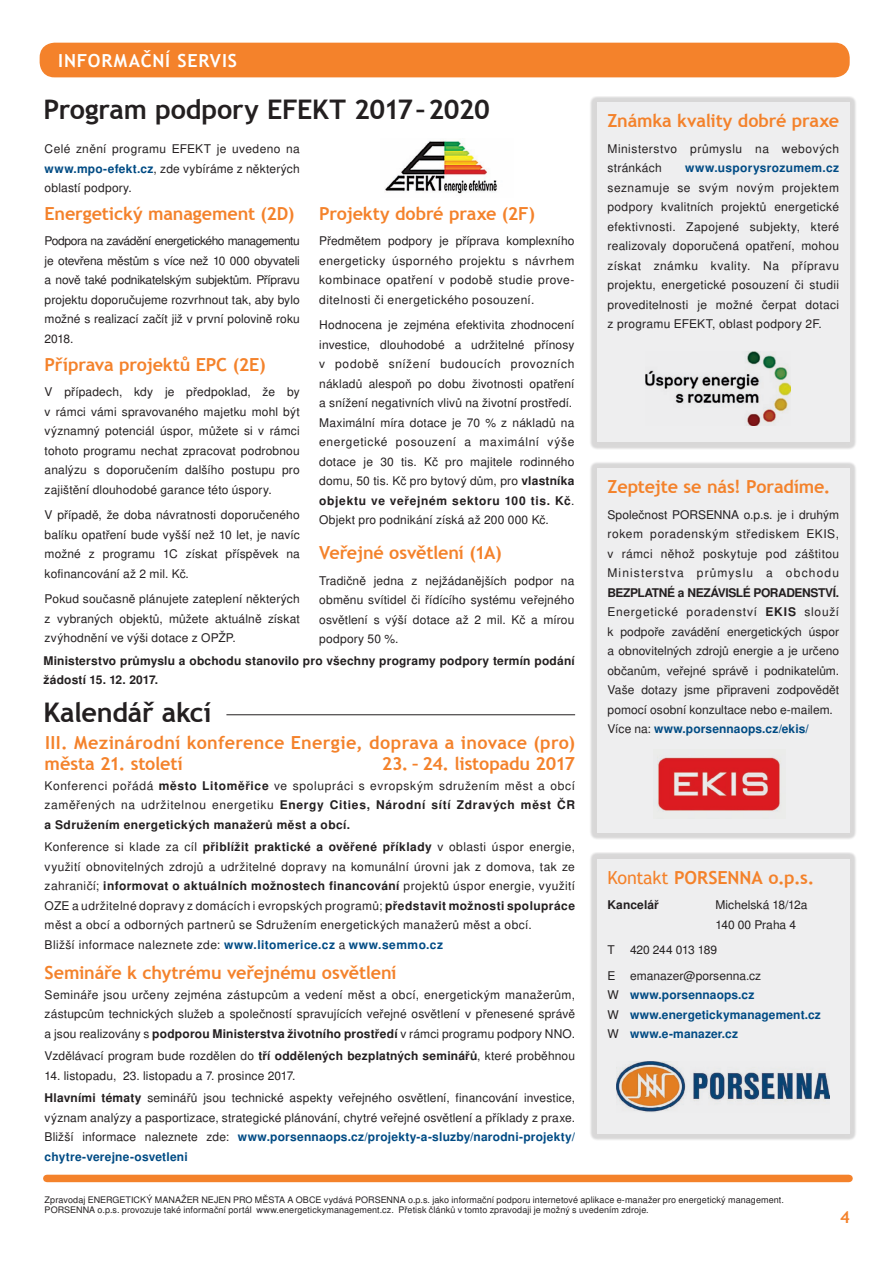
<style>
.page{position:relative;width:893px;height:1263px;background:#fff}
.page>*{position:absolute;margin:0;border:0;box-sizing:border-box;transform-origin:0 0}
.t1{font:700 27px "Trebuchet MS";letter-spacing:-.01em;color:#231f20}
.t2{font:700 18px "Trebuchet MS";letter-spacing:-.005em;color:#f4822b}
.t3{font:700 18px/21.6px "Trebuchet MS";letter-spacing:.015em;color:#f4822b}
.t4{font:700 18px "Trebuchet MS";letter-spacing:.045em;color:#fff}
.t5{font:700 16.5px "Trebuchet MS";color:#f4822b}
.t6{font:12px/19.5px "Nimbus San L";letter-spacing:.015em;color:#231f20;text-align:justify}
.t7{font:700 12px/19.5px "Nimbus San L";letter-spacing:.02em;color:#231f20}
.t8{font:700 12px/19.5px "Nimbus San L";letter-spacing:.01em;color:#004b84}
.t9{font:12px/19.5px "Nimbus San L";letter-spacing:.04em;color:#231f20}
.t10{font:700 12px "Nimbus San L";letter-spacing:.03em;color:#004b84}
.t11{font:9px/10.8px "Nimbus San L";letter-spacing:.01em;color:#231f20}
.s1{font-weight:700;color:#004b84}
.s2{font-weight:700}
.s3{font-weight:400}
.s4{font-weight:400;color:#231f20}
</style>
<div class="page">
<img style="left:385px;top:140px;width:112px;height:54px">
<div style="left:40px;top:43px;width:810px;height:34px;background:#f4822b;border-radius:15px"></div>
<div style="left:590px;top:96px;width:267px;height:353px;background:#231f20;opacity:.18"></div>
<div style="left:597px;top:103px;width:253px;height:339px;background:#eeeeef"></div>
<div style="left:590px;top:461px;width:267px;height:379px;background:#231f20;opacity:.18"></div>
<div style="left:597px;top:468px;width:253px;height:365px;background:#eeeeef"></div>
<div style="left:590px;top:852px;width:267px;height:289px;background:#231f20;opacity:.18"></div>
<div style="left:597px;top:859px;width:253px;height:275px;background:#eeeeef"></div>
<img style="left:646px;top:351px;width:144px;height:74px">
<img style="left:657px;top:757px;width:124px;height:55px">
<img style="left:616px;top:1061px;width:214px;height:51px">
<div style="left:47px;top:1175px;width:802px;height:7px;background:#f4822b"></div>
<hr style="left:226px;top:714px;width:349px;height:1px;background:#231f20">
<h2 class="t4" style="left:58px;top:50px;width:180px">INFORMAČNÍ SERVIS</h2>
<h1 class="t1" style="left:44px;top:92px;width:448px">Program podpory EFEKT 2017 – 2020</h1>
<h2 class="t2" style="left:607px;top:110px;width:233px">Známka kvality dobré praxe</h2>
<p class="t9" style="left:607px;top:139px;width:233px">Ministerstvo průmyslu na webových stránkách</p>
<p class="t6" style="left:45px;top:139px;width:257px">Celé znění programu EFEKT je uvedeno na <span class="s1">www.mpo-efekt.cz</span>, zde vybíráme z některých oblastí podpory.</p>
<h2 class="t2" style="left:45px;top:202px;width:251px">Energetický management (2D)</h2>
<p class="t6" style="left:45px;top:231px;width:257px">Podpora na zavádění energetického managementu je otevřena městům s více než 10 000 obyvateli a nově také podnikatelským subjektům. Přípravu projektu doporučujeme rozvrhnout tak, aby bylo možné s realizací začít již v první polovině roku 2018.</p>
<h2 class="t2" style="left:45px;top:353px;width:222px">Příprava projektů EPC (2E)</h2>
<p class="t6" style="left:45px;top:382px;width:257px">V případech, kdy je předpoklad, že by v rámci vámi spravovaného majetku mohl být významný potenciál úspor, můžete si v rámci tohoto programu nechat zpracovat podrobnou analýzu s doporučením dalšího postupu pro zajištění dlouhodobé garance této úspory.</p>
<p class="t6" style="left:45px;top:505px;width:257px">V případě, že doba návratnosti doporučeného balíku opatření bude vyšší než 10 let, je navíc možné z programu 1C získat příspěvek na kofinancování až 2 mil. Kč.</p>
<p class="t6" style="left:45px;top:589px;width:257px">Pokud současně plánujete zateplení některých z vybraných objektů, můžete aktuálně získat zvýhodnění ve výši dotace z OPŽP.</p>
<p class="t10" style="left:685px;top:160px;width:155px">www.usporysrozumem.cz</p>
<p class="t6" style="left:607px;top:178px;width:233px">seznamuje se svým novým projektem podpory kvalitních projektů energetické efektivnosti. Zapojené subjekty, které realizovaly doporučená opatření, mohou získat známku kvality. Na přípravu projektu, energetické posouzení či studii proveditelnosti je možné čerpat dotaci z programu Efekt</p>
<h2 class="t2" style="left:319px;top:202px;width:217px">Projekty dobré praxe (2F)</h2>
<p class="t6" style="left:319px;top:231px;width:257px">Předmětem podpory je příprava komplexního energeticky úsporného projektu s návrhem kombinace opatření v podobě studie prove&shy;ditelnosti či energetického posouzení.</p>
<p class="t6" style="left:319px;top:315px;width:257px;text-align:left">Hodnocena je zejména efektivita zhodnocení investice, dlouhodobé a udržitelné přínosy v podobě snížení budoucích provozních nákladů alespoň po dobu životnosti opatření a snížení negativních vlivů na životní prostředí.<br>Maximální míra dotace je 70 % z nákladů na energetické posouzení a maximální výše dotace je 30 tis. Kč pro majitele rodinného domu, 50 tis. Kč pro bytový dům, pro <span class="s2">vlastníka objektu ve veřejném sektoru 100 tis. Kč</span>.<br>Objekt pro podnikání získá až 200 000 Kč.</p>
<h2 class="t2" style="left:319px;top:541px;width:184px">Veřejné osvětlení (1A)</h2>
<p class="t6" style="left:319px;top:570px;width:257px">Tradičně jedna z nejžádanějších podpor na obměnu svítidel či řídícího systému veřejného osvětlení s výší dotace až 2 mil. Kč a mírou podpory 50 %.</p>
<p class="t6" style="left:712px;top:314px;width:111px">, oblast podpory 2F.</p>
<h2 class="t2" style="left:607px;top:476px;width:224px">Zeptejte se nás! Poradíme.</h2>
<p class="t6" style="left:607px;top:504px;width:233px">Společnost PORSENNA o.p.s. je i druhým rokem poradenským střediskem EKIS, v rámci něhož poskytuje pod záštitou Ministerstva průmyslu a obchodu</p>
<p class="t6" style="left:607px;top:582px;width:233px;text-align:left"><span class="s2">BEZPLATNÉ a NEZÁVISLÉ PORADENSTVÍ.<br></span>Energetické poradenství <span class="s2">EKIS</span> slouží k podpoře zavádění energetických úspor a obnovitelných zdrojů energie a je určeno občanům, veřejné správě i podnikatelům.<br>Vaše dotazy jsme připraveni zodpovědět pomocí osobní konzultace nebo e-mailem.<br>Více na: <span class="s1">www.porsennaops.cz/ekis/</span></p>
<p class="t7" style="left:44px;top:650px;width:533px">Ministerstvo průmyslu a obchodu stanovilo pro všechny programy podpory termín podání žádostí 15. 12. 2017.</p>
<h1 class="t1" style="left:44px;top:695px;width:169px">Kalendář akcí</h1>
<h2 class="t3" style="left:45px;top:731px;width:532px">III. Mezinárodní konference Energie, doprava a inovace (pro) města 21. století</h2>
<h2 class="t2" style="left:382px;top:752px;width:195px">23. – 24. listopadu 2017</h2>
<p class="t7" style="left:45px;top:775px;width:532px;text-align:justify"><span class="s3">Konferenci pořádá</span> město Litoměřice <span class="s3">ve spolupráci s evropským sdružením měst a obcí zaměřených na udržitelnou energetiku</span> Energy Cities, Národní sítí Zdravých měst ČR a Sdružením energetických manažerů měst a obcí.</p>
<p class="t6" style="left:45px;top:837px;width:532px;text-align:left">Konference si klade za cíl <span class="s2">přiblížit praktické a ověřené příklady</span> v oblasti úspor energie, využití obnovitelných zdrojů a udržitelné dopravy na komunální úrovni jak z domova, tak ze zahraničí; <span class="s2">informovat o aktuálních možnostech financování</span> projektů úspor energie, využití OZE a udržitelné dopravy z domácích i evropských programů; <span class="s2">představit možnosti spolupráce </span>měst a obcí a odborných partnerů se Sdružením energetických manažerů měst a obcí.<br>Bližší informace naleznete zde: <span class="s1">www.litomerice.cz</span> a <span class="s1">www.semmo.cz</span></p>
<h2 class="t2" style="left:45px;top:962px;width:353px">Semináře k chytrému veřejnému osvětlení</h2>
<p class="t6" style="left:45px;top:984px;width:532px">Semináře jsou určeny zejména zástupcům a vedení měst a obcí, energetickým manažerům, zástupcům technických služeb a společností spravujících veřejné osvětlení v přenesené správě a jsou realizovány s <span class="s2">podporou Ministerstva životního prostředí</span> v rámci programu podpory NNO.</p>
<p class="t6" style="left:45px;top:1046px;width:532px">Vzdělávací program bude rozdělen do <span class="s2">tří oddělených bezplatných seminářů</span>, které proběhnou</p>
<p class="t6" style="left:45px;top:1064px;width:532px;line-height:22.5px">14. listopadu, 23. listopadu a 7. prosince 2017.<br><span class="s2">Hlavními tématy</span> seminářů jsou technické aspekty veřejného osvětlení, financování investice,</p>
<p class="t6" style="left:45px;top:1107px;width:532px">význam analýzy a pasportizace, strategické plánování, chytré veřejné osvětlení a příklady z praxe.<br>Bližší informace naleznete zde: <span class="s1">www.porsennaops.cz/projekty-a-sluzby/narodni-projekty/ chytre-verejne-osvetleni</span></p>
<p class="t11" style="left:45px;top:1194px;width:741px">Zpravodaj ENERGETICKÝ MANAŽER NEJEN PRO MĚSTA A OBCE vydává PORSENNA o.p.s. jako informační podporu internetové aplikace e-manažer pro energetický management.<br>PORSENNA o.p.s. provozuje také informační portál www.energetickymanagement.cz. Přetisk článků v tomto zpravodaji je možný s uvedením zdroje.</p>
<h2 class="t2" style="left:607px;top:866px;width:208px"><span class="s3">Kontakt</span> PORSENNA o.p.s.</h2>
<p class="t7" style="left:607px;top:895px;width:53px">Kancelář</p>
<p class="t6" style="left:715px;top:895px;width:93px">Michelská 18/12a<br>140 00 Praha 4</p>
<p class="t6" style="left:607px;top:940px;width:9px">T</p>
<p class="t6" style="left:607px;top:937px;width:155px;line-height:25.5px;text-indent:22px">420 244 013 189<br>E emanazer@porsenna.cz</p>
<p class="t8" style="left:607px;top:985px;width:215px"><span class="s4">W</span> www.porsennaops.cz<br><span class="s4">W</span> www.energetickymanagement.cz<br><span class="s4">W</span> www.e-manazer.cz</p>
<h3 class="t5" style="left:840px;top:1207px;width:11px">4</h3>
</div>
